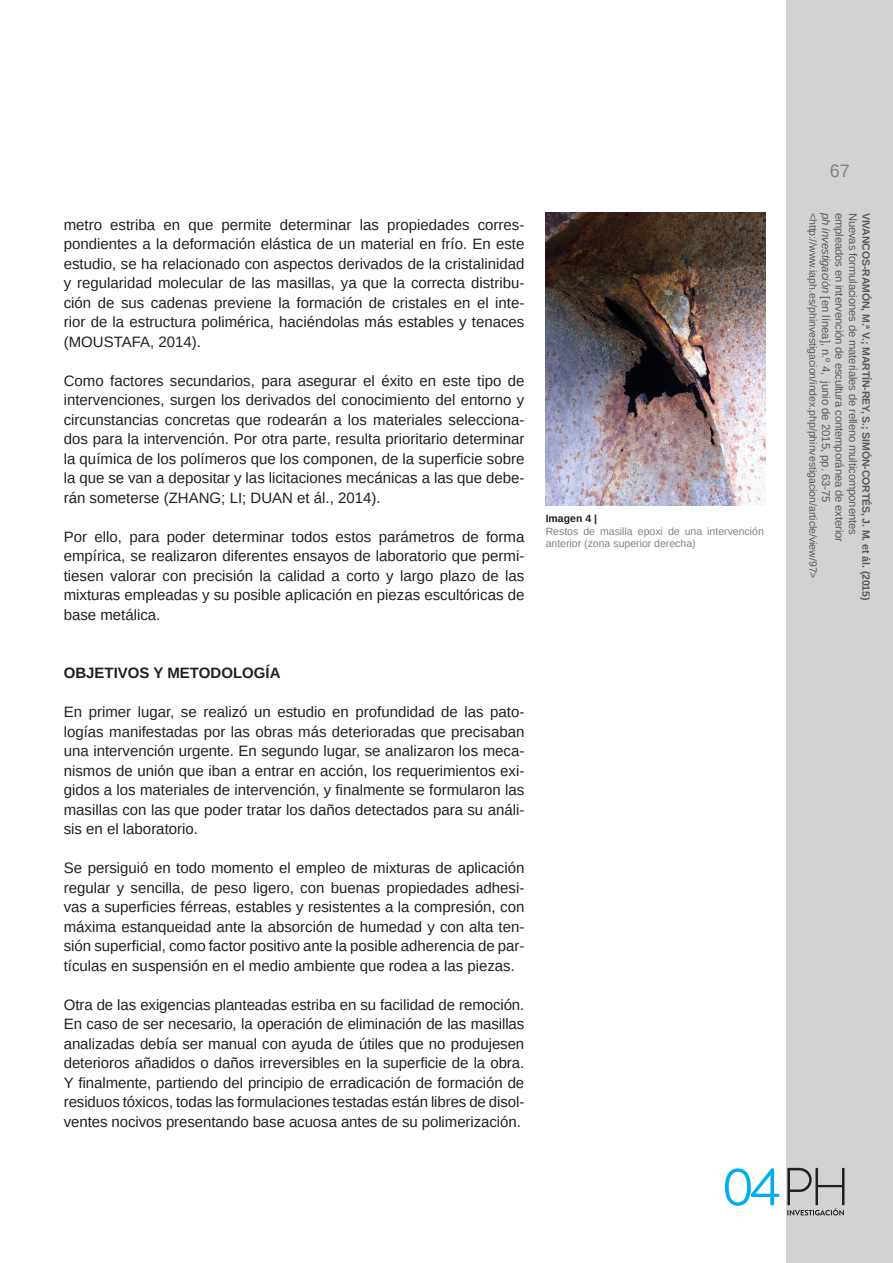
<style>
.page{position:relative;width:893px;height:1263px;background:#fff}
.page>*{position:absolute;margin:0;border:0;box-sizing:border-box;transform-origin:0 0}
.t1{font:18px "Arimo";color:#808285}
.t2{font:15px/19.5px "Arimo";color:#231f20;text-align:justify}
.Rango_1{font:700 15px "Arimo";color:#231f20}
.t3{font:11.25px "Arimo";letter-spacing:-.01em;color:#57585a}
.t4{font:10.5px "Arimo";color:#57585a}
.Pie_de_Foto{font:10.5px/12.6px "Arimo";color:#808285}
.t5{font:700 10.5px "Arimo";letter-spacing:-.01em;color:#57585a}
.Pie_de_Foto-2{font:700 10.5px "Arimo";color:#231f20}
.s1{font-style:italic}
</style>
<div class="page">
<div style="left:787px;top:0;width:106px;height:1263px;background:#d1d2d4"></div>
<svg style="left:725px;top:1168px;width:54px;height:38px"></svg>
<svg style="left:787px;top:1168px;width:57px;height:47px"></svg>
<img style="left:546px;top:213px;width:219px;height:292px">
<p class="t2" style="left:64px;top:215px;width:462px">metro estriba en que permite determinar las propiedades corres&shy;pondientes a la deformación elástica de un material en frío. En este estudio, se ha relacionado con aspectos derivados de la cristalinidad y regularidad molecular de las masillas, ya que la correcta distribu&shy;ción de sus cadenas previene la formación de cristales en el inte&shy;rior de la estructura polimérica, haciéndolas más estables y tenaces (MOUSTAFA, 2014).</p>
<p class="t2" style="left:64px;top:371px;width:462px">Como factores secundarios, para asegurar el éxito en este tipo de intervenciones, surgen los derivados del conocimiento del entorno y circunstancias concretas que rodearán a los materiales selecciona&shy;dos para la intervención. Por otra parte, resulta prioritario determinar la química de los polímeros que los componen, de la superficie sobre la que se van a depositar y las licitaciones mecánicas a las que debe&shy;rán someterse (ZHANG; LI; DUAN et ál., 2014).</p>
<p class="t2" style="left:64px;top:527px;width:462px">Por ello, para poder determinar todos estos parámetros de forma empírica, se realizaron diferentes ensayos de laboratorio que permi&shy;tiesen valorar con precisión la calidad a corto y largo plazo de las mixturas empleadas y su posible aplicación en piezas escultóricas de base metálica.</p>
<p class="Rango_1" style="left:64px;top:663px;width:218px">OBJETIVOS Y METODOLOGÍA</p>
<p class="t2" style="left:64px;top:702px;width:462px">En primer lugar, se realizó un estudio en profundidad de las pato&shy;logías manifestadas por las obras más deterioradas que precisaban una intervención urgente. En segundo lugar, se analizaron los meca&shy;nismos de unión que iban a entrar en acción, los requerimientos exi&shy;gidos a los materiales de intervención, y finalmente se formularon las masillas con las que poder tratar los daños detectados para su análi&shy;sis en el laboratorio.</p>
<p class="t2" style="left:64px;top:858px;width:462px">Se persiguió en todo momento el empleo de mixturas de aplicación regular y sencilla, de peso ligero, con buenas propiedades adhesi&shy;vas a superficies férreas, estables y resistentes a la compresión, con máxima estanqueidad ante la absorción de humedad y con alta ten&shy;sión superficial, como factor positivo ante la posible adherencia de par&shy;tículas en suspensión en el medio ambiente que rodea a las piezas.</p>
<p class="t2" style="left:64px;top:995px;width:462px">Otra de las exigencias planteadas estriba en su facilidad de remoción.<br>En caso de ser necesario, la operación de eliminación de las masillas analizadas debía ser manual con ayuda de útiles que no produjesen deterioros añadidos o daños irreversibles en la superficie de la obra.<br>Y finalmente, partiendo del principio de erradicación de formación de residuos tóxicos, todas las formulaciones testadas están libres de disol&shy;ventes nocivos presentando base acuosa antes de su polimerización.</p>
<p class="Pie_de_Foto-2" style="left:546px;top:511px;width:53px">IMAGEN 4 |</p>
<p class="Pie_de_Foto" style="left:546px;top:525px;width:220px">Restos de masilla epoxi de una intervención anterior (zona superior derecha)</p>
<p class="t1" style="left:830px;top:159px;width:22px">67</p>
<p class="t3" style="left:833px;top:213px;width:291px;rotate:90deg"><span class="s1">ph investigación</span> [en línea], n.º 4, junio de 2015, pp. 63-75</p>
<p class="t3" style="left:847px;top:213px;width:331px;rotate:90deg">empleados en intervención de escultura contemporánea de exterior</p>
<p class="t3" style="left:860px;top:213px;width:324px;rotate:90deg">Nuevas formulaciones de materiales de relleno multicomponentes</p>
<p class="t5" style="left:873px;top:213px;width:389px;rotate:90deg">VIVANCOS-RAMÓN, M.ª V.; MARTÍN-REY, S.; SIMÓN-CORTÉS, J. M. ET ÁL. (2015)</p>
<p class="t4" style="left:820px;top:213px;width:367px;rotate:90deg">&lt;http://www.iaph.es/phinvestigacion/index.php/phinvestigacion/article/view/97&gt;</p>
</div>
